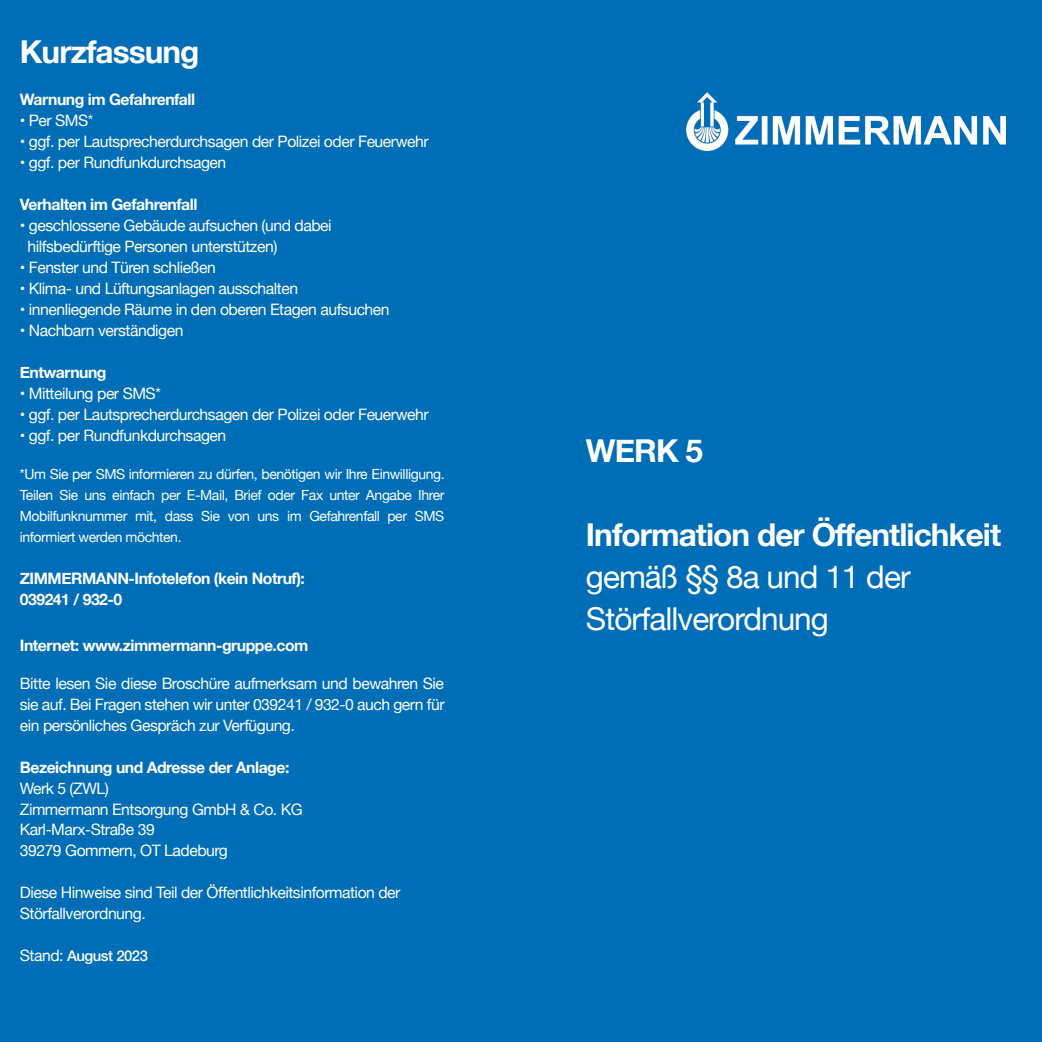
<style>
.page{position:relative;width:1042px;height:1042px;background:#006eb7}
.page>*{position:absolute;margin:0;border:0;box-sizing:border-box;transform-origin:0 0}
.t1{font:700 31.5px "Helvetica Neue";letter-spacing:-.03em;color:#fff}
.t2{font:31.5px/42px "Helvetica Neue";letter-spacing:-.03em;color:#fff}
.t3{font:15.75px/21px "Helvetica Neue";letter-spacing:-.03em;color:#fff}
.t4{font:700 15.75px/21px "Helvetica Neue";letter-spacing:-.03em;color:#fff}
.t5{font:500 14.88px "Helvetica Neue LT Std";letter-spacing:-.03em;color:#fff}
.t6{font:14px/21px "Helvetica Neue";letter-spacing:-.03em;color:#fff;text-align:justify}
.s1{font-family:"Helvetica Neue";font-weight:400;font-size:15.75px}
</style>
<div class="page">
<img style="left:686px;top:92px;width:319px;height:58px">
<h1 class="t1" style="left:20px;top:27px;width:181px">Kurzfassung</h1>
<p class="t4" style="left:20px;top:89px;width:177px">Warnung im Gefahrenfall</p>
<p class="t3" style="left:20px;top:111px;width:75px">• Per SMS*</p>
<p class="t3" style="left:20px;top:132px;width:410px">• ggf. per Lautsprecherdurchsagen der Polizei oder Feuerwehr</p>
<p class="t3" style="left:20px;top:153px;width:208px">• ggf. per Rundfunkdurchsagen</p>
<p class="t4" style="left:20px;top:194px;width:179px">Verhalten im Gefahrenfall</p>
<p class="t3" style="left:28px;top:216px;width:306px;text-indent:-8px">• geschlossene Gebäude aufsuchen (und dabei hilfsbedürftige Personen unterstützen)</p>
<p class="t3" style="left:20px;top:258px;width:197px">• Fenster und Türen schließen</p>
<p class="t3" style="left:20px;top:279px;width:280px">• Klima- und Lüftungsanlagen ausschalten</p>
<p class="t3" style="left:20px;top:300px;width:371px">• innenliegende Räume in den oberen Etagen aufsuchen</p>
<p class="t3" style="left:20px;top:321px;width:165px">• Nachbarn verständigen</p>
<p class="t4" style="left:20px;top:362px;width:88px">Entwarnung</p>
<p class="t3" style="left:20px;top:384px;width:143px">• Mitteilung per SMS*</p>
<p class="t3" style="left:20px;top:405px;width:410px">• ggf. per Lautsprecherdurchsagen der Polizei oder Feuerwehr</p>
<p class="t3" style="left:20px;top:426px;width:208px">• ggf. per Rundfunkdurchsagen</p>
<p class="t6" style="left:20px;top:464px;width:426px">*Um Sie per SMS informieren zu dürfen, benötigen wir Ihre Einwilligung.<br>Teilen Sie uns einfach per E-Mail, Brief oder Fax unter Angabe Ihrer Mobilfunknummer mit, dass Sie von uns im Gefahrenfall per SMS informiert werden möchten.</p>
<p class="t4" style="left:20px;top:568px;width:287px">ZIMMERMANN-Infotelefon (kein Notruf):<br>039241 / 932-0</p>
<p class="t4" style="left:20px;top:635px;width:290px">Internet: www.zimmermann-gruppe.com</p>
<p class="t3" style="left:20px;top:674px;width:426px;text-align:justify">Bitte lesen Sie diese Broschüre aufmerksam und bewahren Sie sie auf. Bei Fragen stehen wir unter 039241 / 932-0 auch gern für ein persönliches Gespräch zur Verfügung.</p>
<p class="t4" style="left:20px;top:757px;width:271px">Bezeichnung und Adresse der Anlage:</p>
<p class="t3" style="left:20px;top:778px;width:284px">Werk 5 (ZWL)<br>Zimmermann Entsorgung GmbH &amp; Co. KG<br>Karl-Marx-Straße 39<br>39279 Gommern, OT Ladeburg</p>
<p class="t3" style="left:20px;top:883px;width:382px">Diese Hinweise sind Teil der Öffentlichkeitsinformation der<br>Störfallverordnung.</p>
<p class="t5" style="left:20px;top:947px;width:130px"><span class="s1">Stand:</span> August 2023</p>
<h1 class="t1" style="left:586px;top:426px;width:119px">WERK 5</h1>
<h1 class="t1" style="left:586px;top:510px;width:417px">Information der Öffentlichkeit</h1>
<h1 class="t2" style="left:586px;top:558px;width:326px">gemäß §§ 8a und 11 der<br>Störfallverordnung</h1>
</div>
